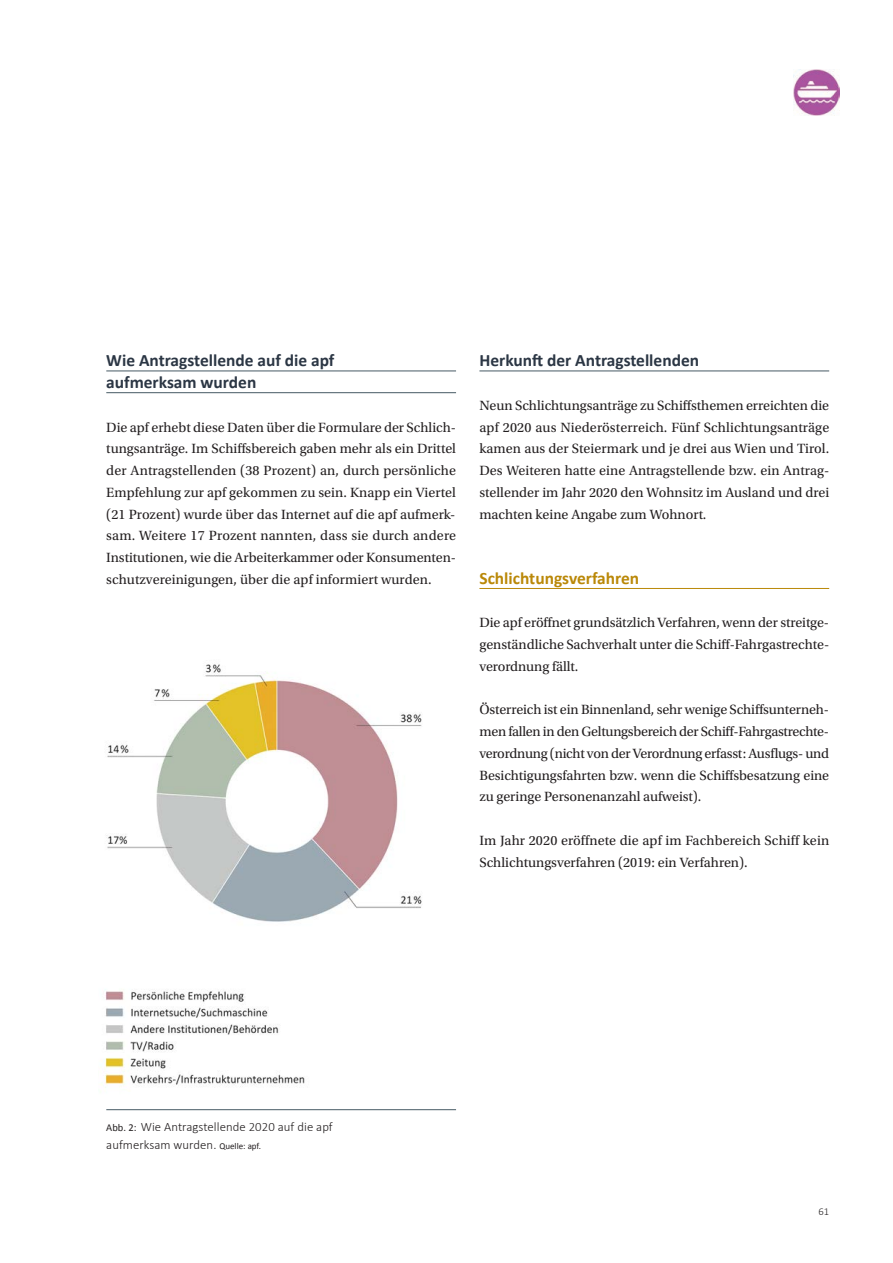
<style>
.page{position:relative;width:893px;height:1263px;background:#fff}
.page>*{position:absolute;margin:0;border:0;box-sizing:border-box;transform-origin:0 0}
.t1{font:700 17.4px "Calibri";color:#2b3644}
.t2{font:700 17.4px "Calibri";color:#ba8808}
.t3{font:14.1px/21.8px "Utopia Std";color:#231f20;text-align:justify}
.t4{font:300 12.75px "Calibri";letter-spacing:.005em;color:#231f20}
.t5{font:300 10.5px "Calibri";color:#231f20}
.s1{font-weight:400;font-size:10.5px}
.s2{font-weight:400;font-size:9px}
</style>
<div class="page">
<hr style="left:106px;top:371px;width:350px;height:1px;background:#465a64">
<hr style="left:106px;top:392px;width:350px;height:1px;background:#465a64">
<hr style="left:479px;top:371px;width:350px;height:1px;background:#465a64">
<hr style="left:479px;top:588px;width:350px;height:1px;background:#ba8808">
<img style="left:794px;top:70px;width:45px;height:45px">
<img style="left:101px;top:989px;width:204px;height:99px">
<img style="left:106px;top:664px;width:316px;height:258px">
<hr style="left:106px;top:1109px;width:350px;height:1px;background:#465a64">
<p class="t1" style="left:106px;top:353px;width:230px">Wie Antragstellende auf die apf</p>
<p class="t1" style="left:106px;top:375px;width:152px">aufmerksam wurden</p>
<p class="t3" style="left:106px;top:417px;width:351px">Die apf erhebt diese Daten über die Formulare der Schlich&shy;tungsanträge. Im Schiffsbereich gaben mehr als ein Drittel der Antragstellenden (38 Prozent) an, durch persönliche Empfehlung zur apf gekommen zu sein. Knapp ein Viertel (21 Prozent) wurde über das Internet auf die apf aufmerk&shy;sam. Weitere 17 Prozent nannten, dass sie durch andere Institutionen, wie die Arbeiterkammer oder Konsumenten&shy;schutzvereinigungen, über die apf informiert wurden.</p>
<p class="t1" style="left:479px;top:353px;width:221px">Herkunft der Antragstellenden</p>
<p class="t3" style="left:479px;top:396px;width:351px">Neun Schlichtungsanträge zu Schiffsthemen erreichten die apf 2020 aus Niederösterreich. Fünf Schlichtungsanträge kamen aus der Steiermark und je drei aus Wien und Tirol.<br>Des Weiteren hatte eine Antragstellende bzw. ein Antrag&shy;stellender im Jahr 2020 den Wohnsitz im Ausland und drei machten keine Angabe zum Wohnort.</p>
<p class="t2" style="left:479px;top:571px;width:161px">Schlichtungsverfahren</p>
<p class="t3" style="left:479px;top:613px;width:351px">Die apf eröffnet grundsätzlich Verfahren, wenn der streitge&shy;genständliche Sachverhalt unter die Schiff-Fahrgastrechte - verordnung fällt.</p>
<p class="t3" style="left:479px;top:700px;width:351px">Österreich ist ein Binnenland, sehr wenige Schiffsunterneh&shy;men fallen in den Geltungsbereich der Schiff-Fahrgastrechte - verordnung (nicht von der Verordnung erfasst: Ausflugs- und Besichtigungsfahrten bzw. wenn die Schiffsbesatzung eine zu geringe Personenanzahl aufweist).</p>
<p class="t3" style="left:479px;top:831px;width:351px">Im Jahr 2020 eröffnete die apf im Fachbereich Schiff kein<br>Schlichtungsverfahren (2019: ein Verfahren).</p>
<p class="t4" style="left:106px;top:1121px;width:228px"><span class="s1">Abb. 2:</span> Wie Antragstellende 2020 auf die apf</p>
<p class="t4" style="left:106px;top:1139px;width:156px">aufmerksam wurden. <span class="s2">Quelle: apf.</span></p>
<p class="t5" style="left:818px;top:1207px;width:12px">61</p>
</div>
